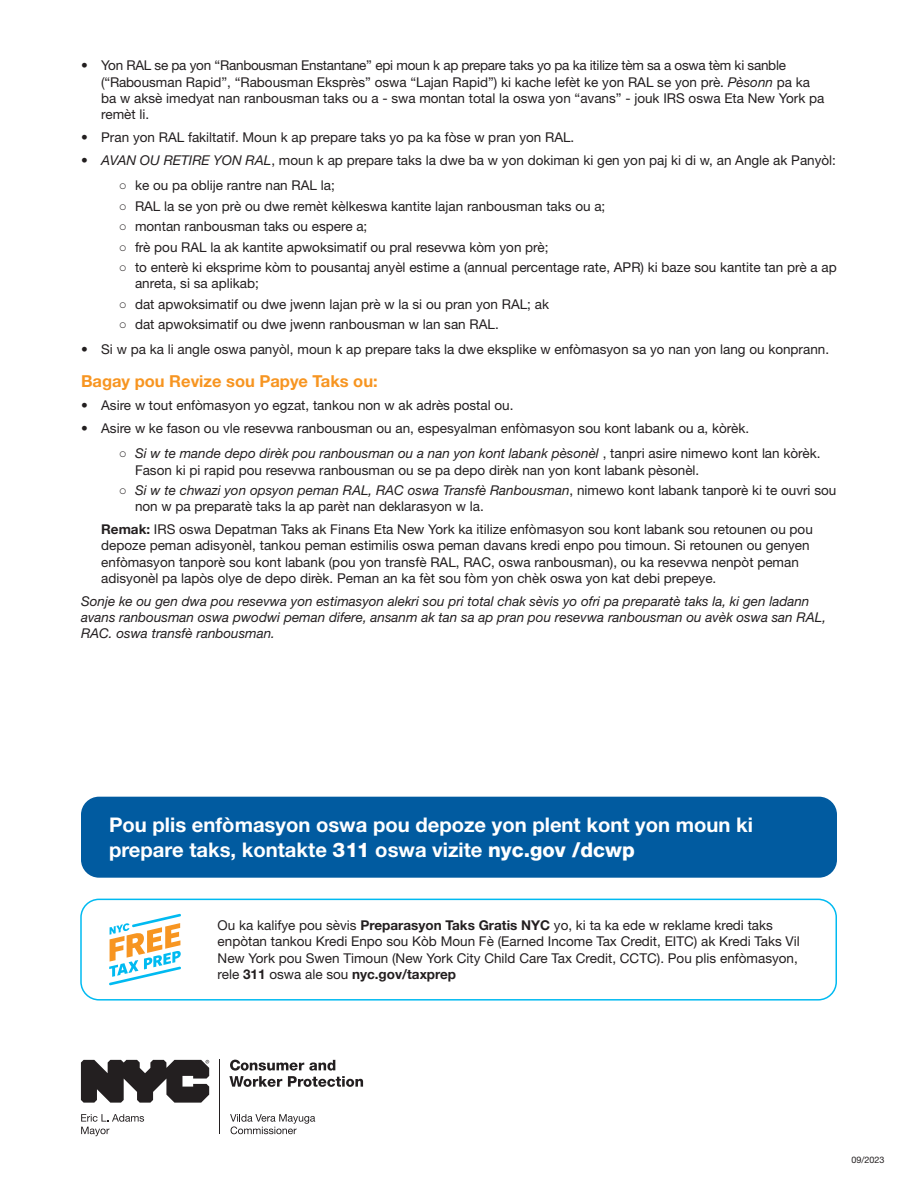
<style>
.page{position:relative;width:918px;height:1188px;background:#fff}
.page>*{position:absolute;margin:0;border:0;box-sizing:border-box;transform-origin:0 0}
.t1{font:700 20.25px/24.3px "Helvetica Neue LT Std";color:#fff}
.t2{font:700 16.5px "Helvetica Neue LT Std";color:#f79521}
.Body{font:13.5px/16.2px "Helvetica Neue LT Std";color:#231f20}
.Body-2{font:italic 13.5px/16.2px "Helvetica Neue LT Std";color:#231f20}
.t3{font:9px "Helvetica Neue LT Std";color:#231f20}
.s1{font-style:italic}
.s2{font-family:"Arial"}
.s3{font-weight:700}
.s4{font-weight:800}
.s5{font-family:"Helvetica Neue";font-weight:700}
</style>
<div class="page">
<svg style="left:230px;top:1114px;width:85px;height:20px"></svg>
<svg style="left:81px;top:1114px;width:63px;height:22px"></svg>
<hr style="left:220px;top:1060px;width:1px;height:74px;background:#231f20">
<svg style="left:229px;top:1060px;width:134px;height:27px"></svg>
<svg style="left:81px;top:1060px;width:128px;height:43px"></svg>
<div style="left:81px;top:797px;width:756px;height:81px;background:#015ba0;border-radius:18px"></div>
<div style="left:80px;top:899px;width:757px;height:102px;border:2px solid #00baf1;border-radius:18px"></div>
<svg style="left:109px;top:914px;width:72px;height:71px"></svg>
<p class="Body" style="left:101px;top:57px;width:725px;text-indent:-20px">• Yon RAL se pa yon “Ranbousman Enstantane” epi moun k ap prepare taks yo pa ka itilize tèm sa a oswa tèm ki sanble (“Rabousman Rapid”, “Rabousman Eksprès” oswa “Lajan Rapid”) ki kache lefèt ke yon RAL se yon prè. <span class="s1">Pèsonn</span> pa ka ba w aksè imedyat nan ranbousman taks ou a - swa montan total la oswa yon “avans” - jouk IRS oswa Eta New York pa remèt li.</p>
<p class="Body" style="left:81px;top:129px;width:495px">• Pran yon RAL fakiltatif. Moun k ap prepare taks yo pa ka fòse w pran yon RAL.</p>
<p class="Body" style="left:81px;top:152px;width:757px">• <span class="s1">AVAN OU RETIRE YON RAL</span>, moun k ap prepare taks la dwe ba w yon dokiman ki gen yon paj ki di w, an Angle ak Panyòl:</p>
<p class="Body" style="left:119px;top:177px;width:217px"><span class="s2">○</span> ke ou pa oblije rantre nan RAL la;</p>
<p class="Body" style="left:119px;top:197px;width:488px"><span class="s2">○</span> RAL la se yon prè ou dwe remèt kèlkeswa kantite lajan ranbousman taks ou a;</p>
<p class="Body" style="left:119px;top:218px;width:250px"><span class="s2">○</span> montan ranbousman taks ou espere a;</p>
<p class="Body" style="left:119px;top:238px;width:431px"><span class="s2">○</span> frè pou RAL la ak kantite apwoksimatif ou pral resevwa kòm yon prè;</p>
<p class="Body" style="left:135px;top:259px;width:703px;text-indent:-16px"><span class="s2">○</span> to enterè ki eksprime kòm to pousantaj anyèl estime a (annual percentage rate, APR) ki baze sou kantite tan prè a ap anreta, si sa aplikab;</p>
<p class="Body" style="left:119px;top:296px;width:432px"><span class="s2">○</span> dat apwoksimatif ou dwe jwenn lajan prè w la si ou pran yon RAL; ak</p>
<p class="Body" style="left:119px;top:316px;width:381px"><span class="s2">○</span> dat apwoksimatif ou dwe jwenn ranbousman w lan san RAL.</p>
<p class="Body" style="left:81px;top:341px;width:750px">• Si w pa ka li angle oswa panyòl, moun k ap prepare taks la dwe eksplike w enfòmasyon sa yo nan yon lang ou konprann.</p>
<p class="t2" style="left:81px;top:371px;width:298px">Bagay pou Revize sou Papye Taks ou:</p>
<p class="Body" style="left:81px;top:397px;width:434px">• Asire w tout enfòmasyon yo egzat, tankou non w ak adrès postal ou.</p>
<p class="Body" style="left:81px;top:420px;width:670px">• Asire w ke fason ou vle resevwa ranbousman ou an, espesyalman enfòmasyon sou kont labank ou a, kòrèk.</p>
<p class="Body" style="left:135px;top:445px;width:687px;text-indent:-16px"><span class="s2">○</span> <span class="s1">Si w te mande depo dirèk pou ranbousman ou a nan yon kont labank pèsonèl</span> , tanpri asire nimewo kont lan kòrèk.<br>Fason ki pi rapid pou resevwa ranbousman ou se pa depo dirèk nan yon kont labank pèsonèl.</p>
<p class="Body" style="left:135px;top:482px;width:703px;text-indent:-16px"><span class="s2">○</span> <span class="s1">Si w te chwazi yon opsyon peman RAL, RAC oswa Transfè Ranbousman</span>, nimewo kont labank tanporè ki te ouvri sou non w pa preparatè taks la ap parèt nan deklarasyon w la.</p>
<p class="Body" style="left:101px;top:521px;width:713px"><span class="s3">Remak:</span> IRS oswa Depatman Taks ak Finans Eta New York ka itilize enfòmasyon sou kont labank sou retounen ou pou depoze peman adisyonèl, tankou peman estimilis oswa peman davans kredi enpo pou timoun. Si retounen ou genyen enfòmasyon tanporè sou kont labank (pou yon transfè RAL, RAC, oswa ranbousman), ou ka resevwa nenpòt peman adisyonèl pa lapòs olye de depo dirèk. Peman an ka fèt sou fòm yon chèk oswa yon kat debi prepeye.</p>
<p class="Body-2" style="left:81px;top:593px;width:747px">Sonje ke ou gen dwa pou resevwa yon estimasyon alekri sou pri total chak sèvis yo ofri pa preparatè taks la, ki gen ladann avans ranbousman oswa pwodwi peman difere, ansanm ak tan sa ap pran pou resevwa ranbousman ou avèk oswa san RAL,<br>RAC. oswa transfè ranbousman.</p>
<p class="t1" style="left:109px;top:812px;width:645px">Pou plis enfòmasyon oswa pou depoze yon plent kont yon moun ki prepare taks, kontakte <span class="s4">311</span> oswa vizite <span class="s4">nyc.gov /dcwp</span></p>
<p class="Body" style="left:218px;top:917px;width:584px">Ou ka kalifye pou sèvis <span class="s3">Preparasyon Taks Gratis NYC</span> yo, ki ta ka ede w reklame kredi taks enpòtan tankou Kredi Enpo sou Kòb Moun Fè (Earned Income Tax Credit, EITC) ak Kredi Taks Vil New York pou Swen Timoun (New York City Child Care Tax Credit, CCTC). Pou plis enfòmasyon, rele <span class="s3">311</span> oswa ale sou <span class="s5">nyc.gov/taxprep</span></p>
<p class="t3" style="left:851px;top:1154px;width:35px">09/2023</p>
</div>
